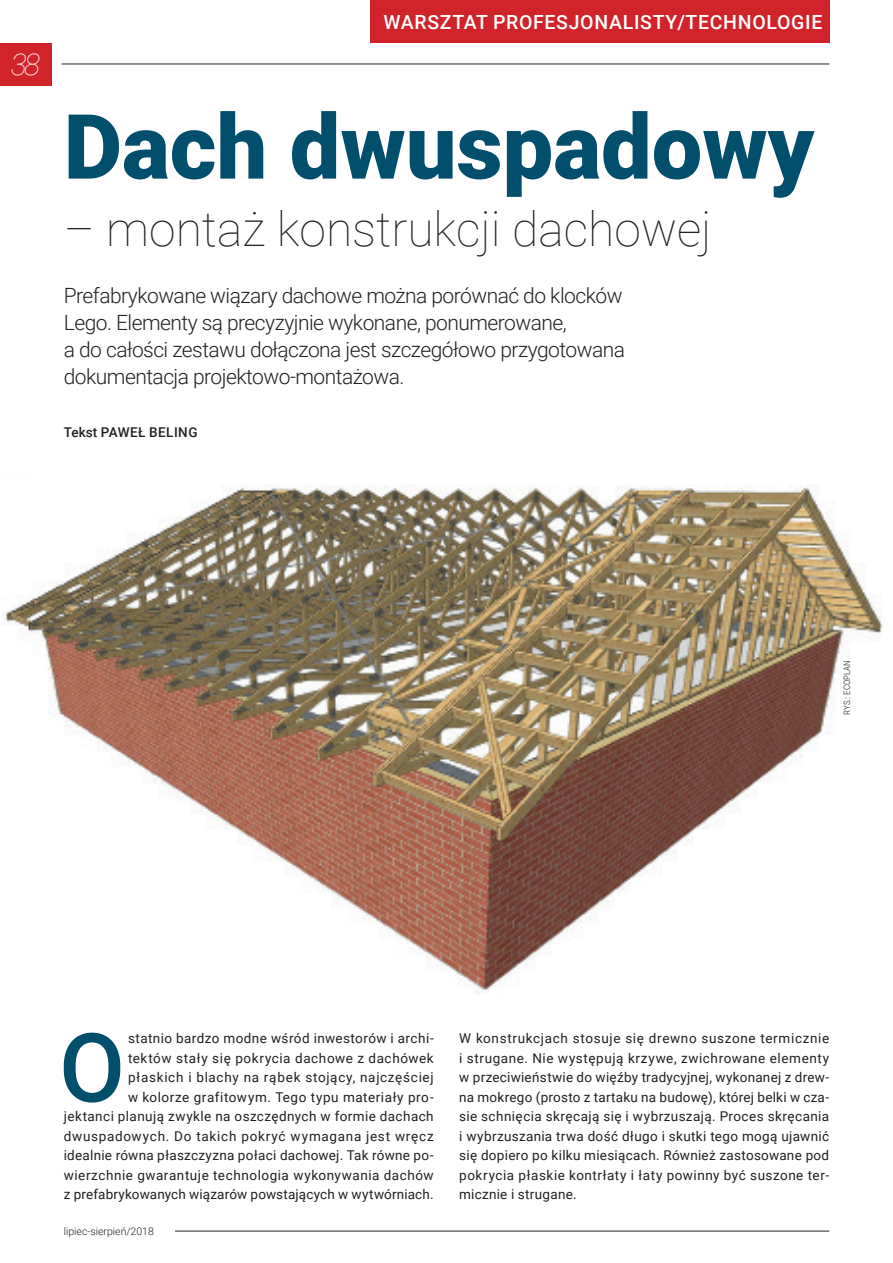
<style>
.page{position:relative;width:893px;height:1263px;background:#fff}
.page>*{position:absolute;margin:0;border:0;box-sizing:border-box;transform-origin:0 0}
.t1{font:500 95.85px "Roboto";color:#014e6d}
.t2{font:900 90px "Roboto";color:#014e6d}
.t3{font:100 48px "Roboto";color:#231f20}
.t4{font:italic 100 30px "Roboto";color:#fff}
.t5{font:300 21px/27px "Roboto";letter-spacing:-.025em;color:#231f20}
.t6{font:500 19.5px "Roboto";letter-spacing:.035em;color:#fff}
.t7{font:13.5px/19.5px "Roboto";letter-spacing:.035em;color:#231f20;text-align:right}
.t8{font:500 13.5px "Roboto";letter-spacing:.02em;color:#231f20}
.t9{font:300 10.5px "Roboto";color:#231f20}
.t10{font:300 9px "Roboto Condensed";color:#231f20}
</style>
<div class="page">
<hr style="left:162px;top:1231px;width:667px;height:1px;background:#231f20">
<hr style="left:62px;top:64px;width:767px;height:1px;background:#231f20">
<div style="left:64px;top:1199px;width:110px;height:64px;background:#fff"></div>
<div style="left:370px;top:0;width:459px;height:43px;background:#d1232a"></div>
<div style="left:0;top:43px;width:51px;height:42px;background:#d1232a"></div>
<img style="left:4px;top:485px;width:879px;height:510px">
<h3 class="t4" style="left:11px;top:44px;width:31px">38</h3>
<h3 class="t6" style="left:383px;top:8px;width:440px">WARSZTAT PROFESJONALISTY/TECHNOLOGIE</h3>
<h2 class="t2" style="left:64px;top:84px;width:752px">Dach dwuspadowy</h2>
<h3 class="t3" style="left:64px;top:195px;width:649px">– montaż konstrukcji dachowej</h3>
<h3 class="t5" style="left:64px;top:282px;width:563px">Prefabrykowane wiązary dachowe można porównać do klocków Lego. Elementy są precyzyjnie wykonane, ponumerowane,<br>a do całości zestawu dołączona jest szczegółowo przygotowana dokumentacja projektowo-montażowa.</h3>
<p class="t8" style="left:64px;top:423px;width:135px">Tekst PAWEŁ BELING</p>
<p class="t10" style="left:841px;top:715px;width:56px;rotate:-90deg">RYS.: ECOPLAN</p>
<h1 class="t1" style="left:59px;top:1000px;width:68px">O</h1>
<p class="t7" style="left:64px;top:1028px;width:371px">statnio bardzo modne wśród inwestorów i archi-<br>tektów stały się pokrycia dachowe z dachówek<br>płaskich i blachy na rąbek stojący, najczęściej<br>w kolorze grafitowym. Tego typu materiały pro-<br>jektanci planują zwykle na oszczędnych w formie dachach dwuspadowych. Do takich pokryć wymagana jest wręcz idealnie równa płaszczyzna połaci dachowej. Tak równe po&shy;wierzchnie gwarantuje technologia wykonywania dachów z prefabrykowanych wiązarów powstających w wytwórniach.</p>
<p class="t7" style="left:459px;top:1028px;width:371px;text-align:justify">W konstrukcjach stosuje się drewno suszone termicznie i strugane. Nie występują krzywe, zwichrowane elementy w przeciwieństwie do więźby tradycyjnej, wykonanej z drew&shy;na mokrego (prosto z tartaku na budowę), której belki w cza&shy;sie schnięcia skręcają się i wybrzuszają. Proces skręcania i wybrzuszania trwa dość długo i skutki tego mogą ujawnić się dopiero po kilku miesiącach. Również zastosowane pod pokrycia płaskie kontrłaty i łaty powinny być suszone ter&shy;micznie i strugane.</p>
<p class="t9" style="left:64px;top:1224px;width:92px">lipiec-sierpień/2018</p>
</div>
